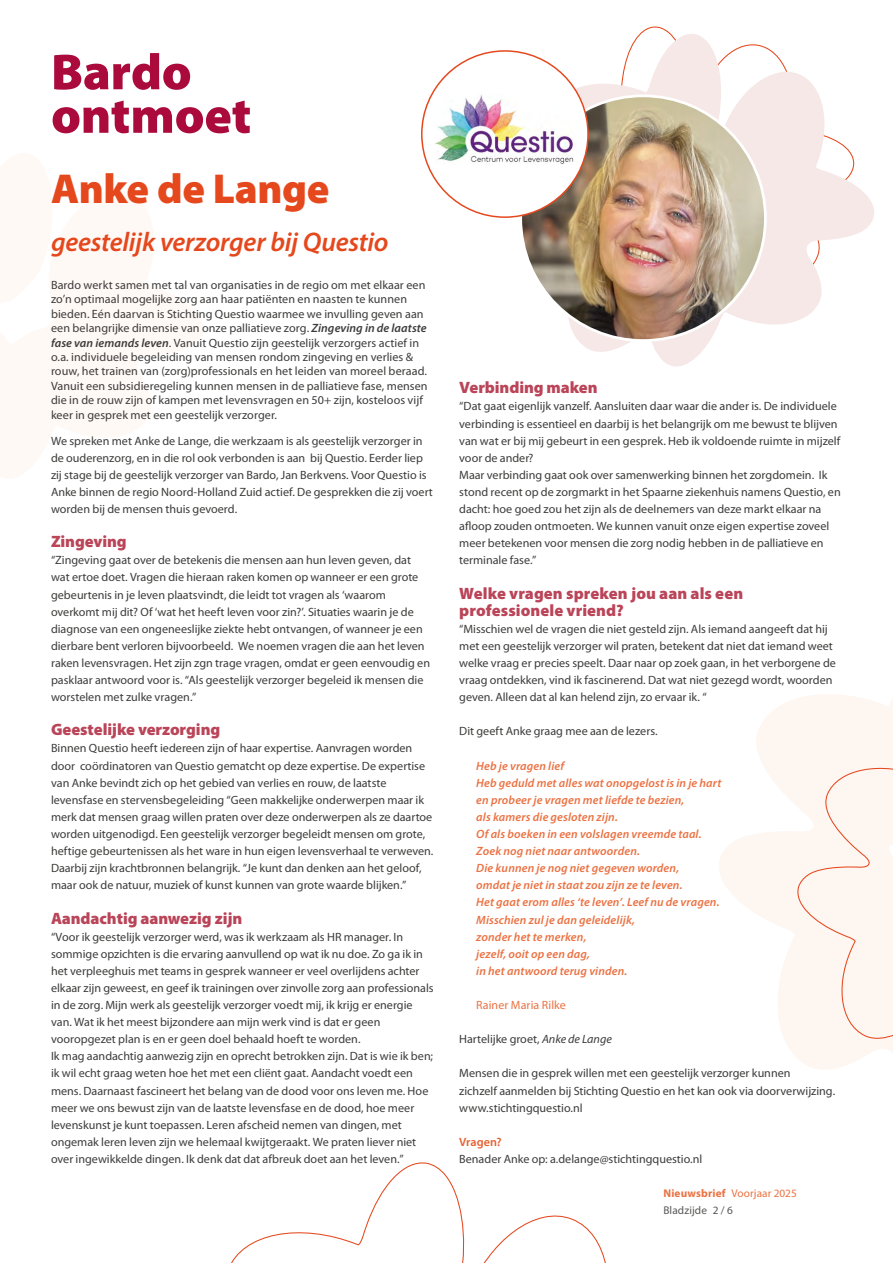
<style>
.page{position:relative;width:893px;height:1263px;background:#fff}
.page>*{position:absolute;margin:0;border:0;box-sizing:border-box;transform-origin:0 0}
.t1{font:900 51px/43.5px "Myriad Pro";letter-spacing:-.005em;color:#aa0b3c}
.t2{font:900 42px "Myriad Pro";letter-spacing:-.01em;color:#e5481d}
.t3{font:italic 600 27px "Myriad Pro";letter-spacing:-.01em;color:#e5481d}
.t4{font:900 16.5px/17.1px "Myriad Pro";letter-spacing:-.005em;color:#ba4458}
.t5{font:12px/17.1px "Myriad Pro";color:#3c3c3b}
.t6{font:italic 600 12px "Myriad Pro";letter-spacing:.015em;color:#eb7243}
.t7{font:12px "Myriad Pro";letter-spacing:.005em;color:#eb7243}
.t8{font:11.25px "Myriad Pro";letter-spacing:.01em;color:#eb7243}
.t9{font:11.25px "Myriad Pro";letter-spacing:.015em;color:#575756}
.s1{font-weight:600;font-style:italic}
.s2{font-style:italic}
.s3{font-weight:600;color:#e85e2f}
.s4{font-weight:700}
</style>
<div class="page">
<svg style="left:231px;top:1162px;width:375px;height:101px"></svg>
<svg style="left:719px;top:694px;width:174px;height:375px"></svg>
<div style="left:793px;top:715px;width:100px;height:342px;background:#fef6f1"></div>
<svg style="left:525px;top:31px;width:349px;height:336px"></svg>
<img style="left:521px;top:96px;width:244px;height:244px;border-radius:121px">
<div style="left:422px;top:51px;width:166px;height:166px;background:#fff;border-radius:50%"></div>
<img style="left:434px;top:94px;width:140px;height:70px">
<p class="t1" style="left:51px;top:48px;width:202px">Bardo ontmoet</p>
<p class="t2" style="left:51px;top:160px;width:280px">Anke de Lange</p>
<p class="t3" style="left:51px;top:224px;width:339px">geestelijk verzorger bij Questio</p>
<p class="t5" style="left:51px;top:277px;width:378px;line-height:14.4px">Bardo werkt samen met tal van organisaties in de regio om met elkaar een zo’n optimaal mogelijke zorg aan haar patiënten en naasten te kunnen bieden. Eén daarvan is Stichting Questio waarmee we invulling geven aan een belangrijke dimensie van onze palliatieve zorg. <span class="s1">Zingeving in de laatste fase van iemands leven</span>. Vanuit Questio zijn geestelijk verzorgers actief in o.a. individuele begeleiding van mensen rondom zingeving en verlies &amp; rouw, het trainen van (zorg)professionals en het leiden van moreel beraad.<br>Vanuit een subsidieregeling kunnen mensen in de palliatieve fase, mensen die in de rouw zijn of kampen met levensvragen en 50+ zijn, kosteloos vijf keer in gesprek met een geestelijk verzorger.</p>
<p class="t5" style="left:51px;top:432px;width:383px">We spreken met Anke de Lange, die werkzaam is als geestelijk verzorger in de ouderenzorg, en in die rol ook verbonden is aan bij Questio. Eerder liep zij stage bij de geestelijk verzorger van Bardo, Jan Berkvens. Voor Questio is Anke binnen de regio Noord-Holland Zuid actief. De gesprekken die zij voert worden bij de mensen thuis gevoerd.</p>
<p class="t4" style="left:51px;top:532px;width:77px">Zingeving</p>
<p class="t5" style="left:51px;top:552px;width:381px">“Zingeving gaat over de betekenis die mensen aan hun leven geven, dat wat ertoe doet. Vragen die hieraan raken komen op wanneer er een grote gebeurtenis in je leven plaatsvindt, die leidt tot vragen als ‘waarom overkomt mij dit? Of ‘wat het heeft leven voor zin?’. Situaties waarin je de diagnose van een ongeneeslijke ziekte hebt ontvangen, of wanneer je een dierbare bent verloren bijvoorbeeld. We noemen vragen die aan het leven raken levensvragen. Het zijn zgn trage vragen, omdat er geen eenvoudig en pasklaar antwoord voor is. “Als geestelijk verzorger begeleid ik mensen die worstelen met zulke vragen.”</p>
<p class="t4" style="left:51px;top:721px;width:171px">Geestelijke verzorging</p>
<p class="t5" style="left:51px;top:740px;width:384px">Binnen Questio heeft iedereen zijn of haar expertise. Aanvragen worden door coördinatoren van Questio gematcht op deze expertise. De expertise van Anke bevindt zich op het gebied van verlies en rouw, de laatste levensfase en stervensbegeleiding “Geen makkelijke onderwerpen maar ik merk dat mensen graag willen praten over deze onderwerpen als ze daartoe worden uitgenodigd. Een geestelijk verzorger begeleidt mensen om grote, heftige gebeurtenissen als het ware in hun eigen levensverhaal te verweven.<br>Daarbij zijn krachtbronnen belangrijk. “Je kunt dan denken aan het geloof, maar ook de natuur, muziek of kunst kunnen van grote waarde blijken.”</p>
<p class="t4" style="left:51px;top:909px;width:193px">Aandachtig aanwezig zijn</p>
<p class="t5" style="left:51px;top:928px;width:384px">“Voor ik geestelijk verzorger werd, was ik werkzaam als HR manager. In sommige opzichten is die ervaring aanvullend op wat ik nu doe. Zo ga ik in het verpleeghuis met teams in gesprek wanneer er veel overlijdens achter elkaar zijn geweest, en geef ik trainingen over zinvolle zorg aan professionals in de zorg. Mijn werk als geestelijk verzorger voedt mij, ik krijg er energie van. Wat ik het meest bijzondere aan mijn werk vind is dat er geen vooropgezet plan is en er geen doel behaald hoeft te worden.</p>
<p class="t5" style="left:51px;top:1047px;width:383px">Ik mag aandachtig aanwezig zijn en oprecht betrokken zijn. Dat is wie ik ben; ik wil echt graag weten hoe het met een cliënt gaat. Aandacht voedt een mens. Daarnaast fascineert het belang van de dood voor ons leven me. Hoe meer we ons bewust zijn van de laatste levensfase en de dood, hoe meer levenskunst je kunt toepassen. Leren afscheid nemen van dingen, met ongemak leren leven zijn we helemaal kwijtgeraakt. We praten liever niet over ingewikkelde dingen. Ik denk dat dat afbreuk doet aan het leven.”</p>
<p class="t4" style="left:459px;top:379px;width:140px">Verbinding maken</p>
<p class="t5" style="left:459px;top:398px;width:383px">“Dat gaat eigenlijk vanzelf. Aansluiten daar waar die ander is. De individuele verbinding is essentieel en daarbij is het belangrijk om me bewust te blijven van wat er bij mij gebeurt in een gesprek. Heb ik voldoende ruimte in mijzelf voor de ander?</p>
<p class="t5" style="left:459px;top:466px;width:383px">Maar verbinding gaat ook over samenwerking binnen het zorgdomein. Ik stond recent op de zorgmarkt in het Spaarne ziekenhuis namens Questio, en dacht: hoe goed zou het zijn als de deelnemers van deze markt elkaar na afloop zouden ontmoeten. We kunnen vanuit onze eigen expertise zoveel meer betekenen voor mensen die zorg nodig hebben in de palliatieve en terminale fase.”</p>
<p class="t4" style="left:459px;top:584px;width:285px">Welke vragen spreken jou aan als een professionele vriend?</p>
<p class="t5" style="left:459px;top:620px;width:378px">“Misschien wel de vragen die niet gesteld zijn. Als iemand aangeeft dat hij met een geestelijk verzorger wil praten, betekent dat niet dat iemand weet welke vraag er precies speelt. Daar naar op zoek gaan, in het verborgene de vraag ontdekken, vind ik fascinerend. Dat wat niet gezegd wordt, woorden geven. Alleen dat al kan helend zijn, zo ervaar ik. “</p>
<p class="t5" style="left:459px;top:723px;width:200px">Dit geeft Anke graag mee aan de lezers.</p>
<p class="t6" style="left:476px;top:758px;width:89px">Heb je vragen lief</p>
<p class="t6" style="left:476px;top:775px;width:247px">Heb geduld met alles wat onopgelost is in je hart</p>
<p class="t6" style="left:476px;top:792px;width:210px">en probeer je vragen met liefde te bezien,</p>
<p class="t6" style="left:476px;top:809px;width:143px">als kamers die gesloten zijn.</p>
<p class="t6" style="left:476px;top:826px;width:227px">Of als boeken in een volslagen vreemde taal.</p>
<p class="t6" style="left:476px;top:843px;width:165px">Zoek nog niet naar antwoorden.</p>
<p class="t6" style="left:476px;top:860px;width:204px">Die kunnen je nog niet gegeven worden,</p>
<p class="t6" style="left:476px;top:878px;width:208px">omdat je niet in staat zou zijn ze te leven.</p>
<p class="t6" style="left:476px;top:895px;width:245px">Het gaat erom alles ‘te leven’. Leef nu de vragen.</p>
<p class="t6" style="left:476px;top:912px;width:160px">Misschien zul je dan geleidelijk,</p>
<p class="t6" style="left:476px;top:929px;width:112px">zonder het te merken,</p>
<p class="t6" style="left:476px;top:946px;width:115px">jezelf, ooit op een dag,</p>
<p class="t6" style="left:476px;top:963px;width:153px">in het antwoord terug vinden.</p>
<p class="t7" style="left:476px;top:997px;width:91px">Rainer Maria Rilke</p>
<p class="t5" style="left:459px;top:1030px;width:154px">Hartelijke groet, <span class="s2">Anke de Lange</span></p>
<p class="t5" style="left:459px;top:1065px;width:377px">Mensen die in gesprek willen met een geestelijk verzorger kunnen<br>zichzelf aanmelden bij Stichting Questio en het kan ook via doorverwijzing. www.stichtingquestio.nl</p>
<p class="t5" style="left:459px;top:1133px;width:245px"><span class="s3">Vragen?<br></span>Benader Anke op: a.delange@stichtingquestio.nl</p>
<p class="t8" style="left:663px;top:1186px;width:135px"><span class="s4">Nieuwsbrief</span> Voorjaar 2025</p>
<p class="t9" style="left:663px;top:1203px;width:71px">Bladzijde 2 / 6</p>
</div>
